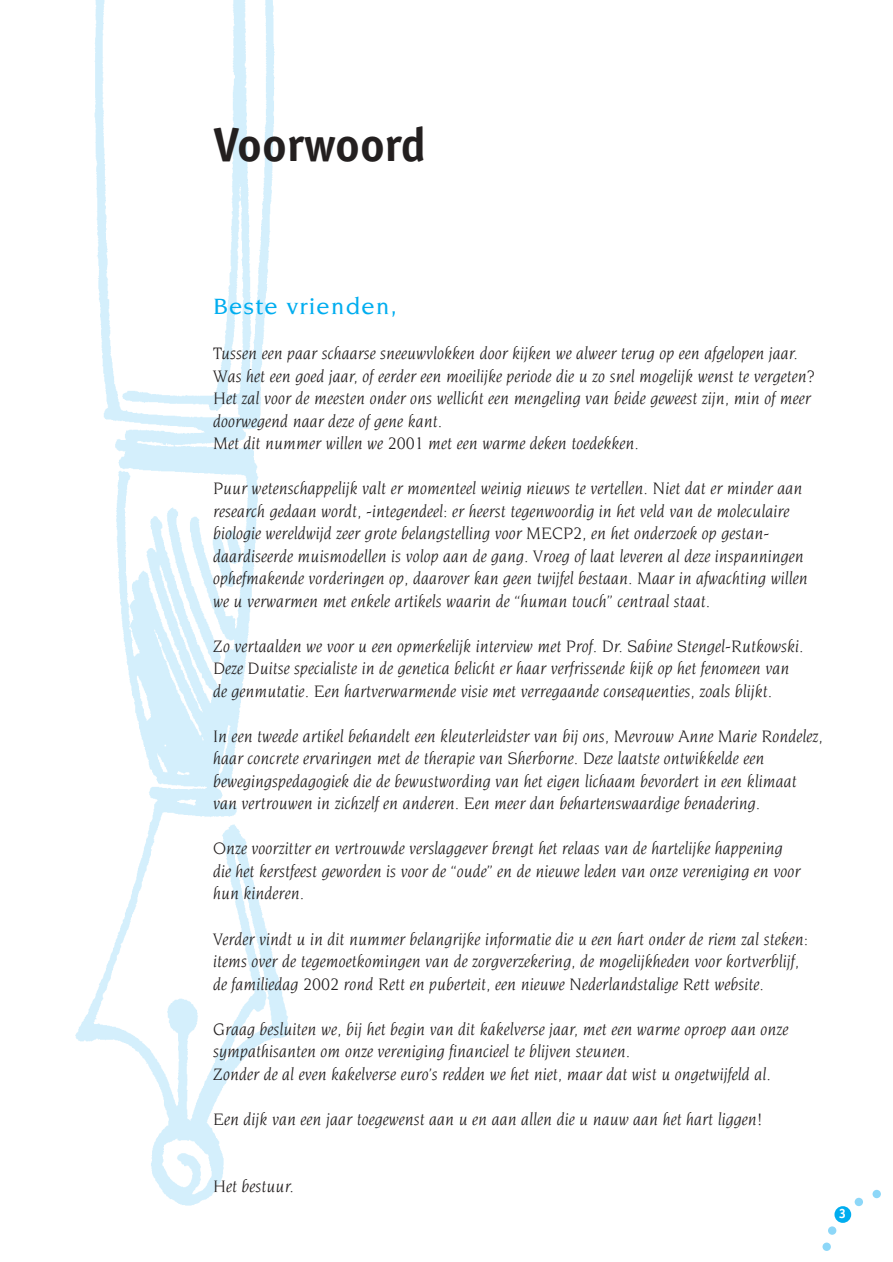
<style>
.page{position:relative;width:893px;height:1262px;background:#fff}
.page>*{position:absolute;margin:0;border:0;box-sizing:border-box;transform-origin:0 0}
.t1{font:700 48px "Officina Sans";color:#231f1f}
.t2{font:500 24px "Novarese";letter-spacing:.05em;color:#00adef}
.t3{font:italic 18px/22.5px "Novarese";color:#231f1f}
.t4{font:700 13.5px "Officina Sans";color:#fff}
</style>
<div class="page">
<img style="left:75px;top:0;width:213px;height:1206px">
<div style="left:834px;top:1206px;width:17px;height:16px;background:#00adef;border-radius:50%"></div>
<div style="left:872px;top:1189px;width:8px;height:9px;background:#8dd7f8;border-radius:50%"></div>
<div style="left:854px;top:1197px;width:9px;height:9px;background:#8dd7f8;border-radius:50%"></div>
<div style="left:828px;top:1226px;width:8px;height:8px;background:#8dd7f8;border-radius:50%"></div>
<div style="left:822px;top:1242px;width:8px;height:8px;background:#8dd7f8;border-radius:50%"></div>
<h1 class="t1" style="left:213px;top:126px;width:214px">Voorwoord</h1>
<h2 class="t2" style="left:213px;top:297px;width:185px">Beste vrienden,</h2>
<p class="t3" style="left:213px;top:343px;width:603px">Tussen een paar schaarse sneeuwvlokken door kijken we alweer terug op een afgelopen jaar.<br>Was het een goed jaar, of eerder een moeilijke periode die u zo snel mogelijk wenst te vergeten?<br>Het zal voor de meesten onder ons wellicht een mengeling van beide geweest zijn, min of meer doorwegend naar deze of gene kant.<br>Met dit nummer willen we 2001 met een warme deken toedekken.</p>
<p class="t3" style="left:213px;top:478px;width:596px">Puur wetenschappelijk valt er momenteel weinig nieuws te vertellen. Niet dat er minder aan research gedaan wordt, -integendeel: er heerst tegenwoordig in het veld van de moleculaire biologie wereldwijd zeer grote belangstelling voor MECP2, en het onderzoek op gestan&shy;daardiseerde muismodellen is volop aan de gang. Vroeg of laat leveren al deze inspanningen ophefmakende vorderingen op, daarover kan geen twijfel bestaan. Maar in afwachting willen we u verwarmen met enkele artikels waarin de “human touch” centraal staat.</p>
<p class="t3" style="left:213px;top:636px;width:592px">Zo vertaalden we voor u een opmerkelijk interview met Prof. Dr. Sabine Stengel-Rutkowski.<br>Deze Duitse specialiste in de genetica belicht er haar verfrissende kijk op het fenomeen van de genmutatie. Een hartverwarmende visie met verregaande consequenties, zoals blijkt.</p>
<p class="t3" style="left:213px;top:726px;width:611px">In een tweede artikel behandelt een kleuterleidster van bij ons, Mevrouw Anne Marie Rondelez, haar concrete ervaringen met de therapie van Sherborne. Deze laatste ontwikkelde een bewegingspedagogiek die de bewustwording van het eigen lichaam bevordert in een klimaat van vertrouwen in zichzelf en anderen. Een meer dan behartenswaardige benadering.</p>
<p class="t3" style="left:213px;top:838px;width:589px">Onze voorzitter en vertrouwde verslaggever brengt het relaas van de hartelijke happening die het kerstfeest geworden is voor de “oude” en de nieuwe leden van onze vereniging en voor hun kinderen.</p>
<p class="t3" style="left:213px;top:928px;width:596px">Verder vindt u in dit nummer belangrijke informatie die u een hart onder de riem zal steken: items over de tegemoetkomingen van de zorgverzekering, de mogelijkheden voor kortverblijf, de familiedag 2002 rond Rett en puberteit, een nieuwe Nederlandstalige Rett website.</p>
<p class="t3" style="left:213px;top:1018px;width:577px">Graag besluiten we, bij het begin van dit kakelverse jaar, met een warme oproep aan onze sympathisanten om onze vereniging financieel te blijven steunen.<br>Zonder de al even kakelverse euro’s redden we het niet, maar dat wist u ongetwijfeld al.</p>
<p class="t3" style="left:213px;top:1108px;width:551px">Een dijk van een jaar toegewenst aan u en aan allen die u nauw aan het hart liggen!</p>
<p class="t3" style="left:213px;top:1176px;width:82px">Het bestuur.</p>
<p class="t4" style="left:839px;top:1208px;width:9px">3</p>
</div>
